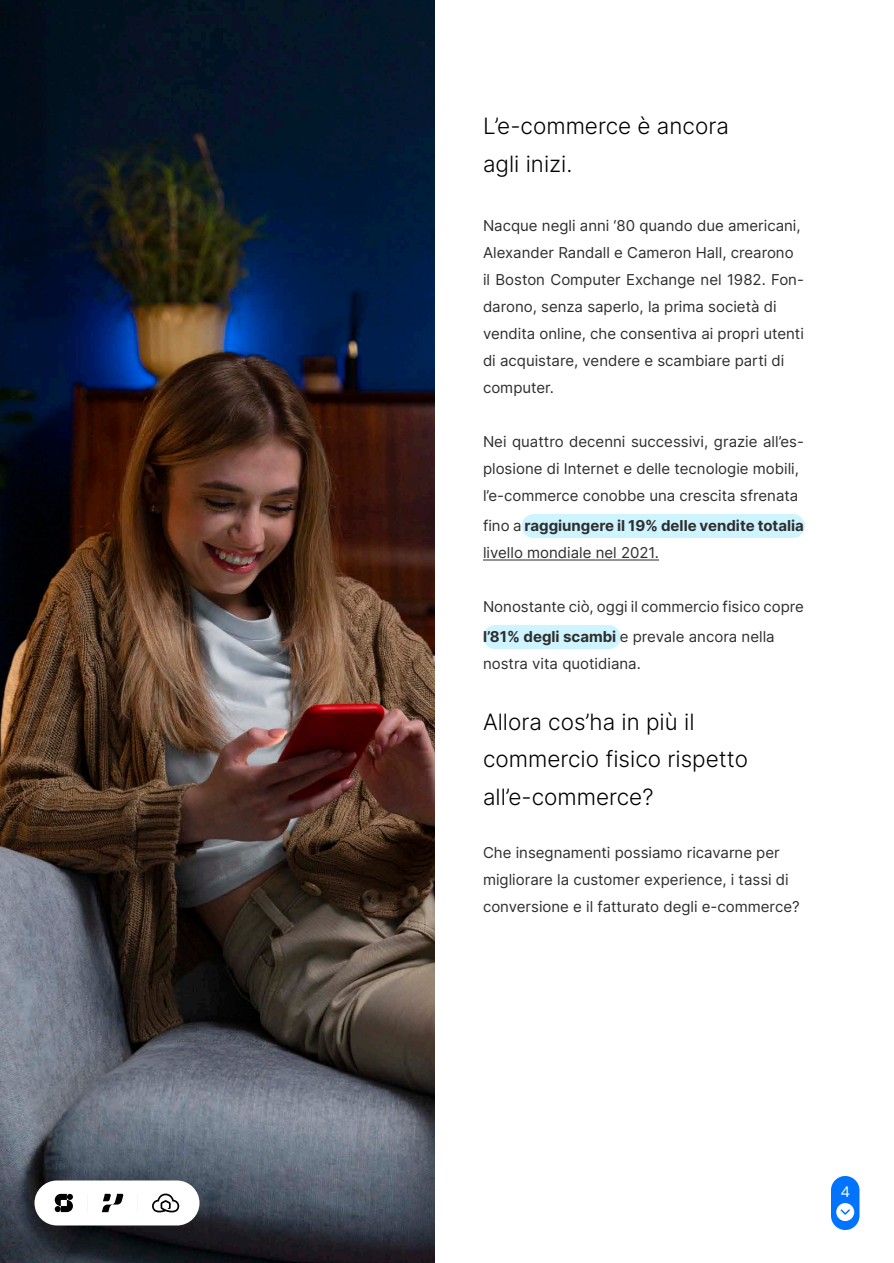
<style>
.page{position:relative;width:894px;height:1263px;background:#fff}
.page>*{position:absolute;margin:0;border:0;box-sizing:border-box;transform-origin:0 0}
.Courant{font:300 22.5px/37.5px "Inter";color:#000001}
.Courant-2{font:15px/27px "Inter";color:#2f2e2e}
.Courant-3{font:700 15px/27px "Inter";color:#2f2e2e}
.t1{font:15px "DM Sans";color:#fff}
.s1{font-weight:400}
.s2{font-weight:700}
</style>
<div class="page">
<div style="left:534px;top:514px;width:258px;height:24px;background:#cdf4ff"></div>
<svg style="left:792px;top:514px;width:1px;height:24px"></svg>
<hr style="left:483px;top:559px;width:176px;height:2px;background:#2f2e2e">
<div style="left:495px;top:625px;width:113px;height:24px;background:#cdf4ff"></div>
<svg style="left:608px;top:625px;width:1px;height:24px"></svg>
<img style="left:0;top:0;width:435px;height:1263px">
<div style="left:831px;top:1176px;width:29px;height:54px;background:#0073ff;border-radius:14px"></div>
<div style="left:836px;top:1203px;width:18px;height:18px;background:#fff;border-radius:50%"></div>
<svg style="left:840px;top:1209px;width:10px;height:6px"></svg>
<div style="left:34px;top:1180px;width:166px;height:46px;background:#fff;border-radius:22px"></div>
<svg style="left:152px;top:1194px;width:27px;height:18px"></svg>
<svg style="left:102px;top:1194px;width:21px;height:18px"></svg>
<svg style="left:55px;top:1194px;width:18px;height:18px"></svg>
<p class="Courant" style="left:483px;top:107px;width:247px">L’e-commerce è ancora agli inizi.</p>
<p class="Courant-2" style="left:483px;top:211px;width:319px">Nacque negli anni ‘80 quando due americani,</p>
<p class="Courant-2" style="left:483px;top:238px;width:312px">Alexander Randall e Cameron Hall, crearono</p>
<p class="Courant-2" style="left:483px;top:265px;width:322px">il Boston Computer Exchange nel 1982. Fon&shy;darono, senza saperlo, la prima società di</p>
<p class="Courant-2" style="left:483px;top:319px;width:322px">vendita online, che consentiva ai propri utenti</p>
<p class="Courant-2" style="left:483px;top:346px;width:303px">di acquistare, vendere e scambiare parti di</p>
<p class="Courant-2" style="left:483px;top:373px;width:73px">computer.</p>
<p class="Courant-2" style="left:483px;top:427px;width:322px">Nei quattro decenni successivi, grazie all’es&shy;plosione di Internet e delle tecnologie mobili,</p>
<p class="Courant-2" style="left:483px;top:481px;width:317px">l’e-commerce conobbe una crescita sfrenata</p>
<p class="Courant-3" style="left:483px;top:511px;width:323px"><span class="s1">fino a</span> raggiungere il 19% delle vendite totalia <span class="s1">livello mondiale nel 2021.</span></p>
<p class="Courant-2" style="left:483px;top:592px;width:322px">Nonostante ciò, oggi il commercio fisico copre</p>
<p class="Courant-2" style="left:483px;top:622px;width:293px"><span class="s2">l’81% degli scambi</span> e prevale ancora nella</p>
<p class="Courant-2" style="left:483px;top:649px;width:159px">nostra vita quotidiana.</p>
<p class="Courant" style="left:483px;top:702px;width:267px">Allora cos’ha in più il commercio fisico rispetto all’e-commerce?</p>
<p class="Courant-2" style="left:483px;top:838px;width:298px">Che insegnamenti possiamo ricavarne per</p>
<p class="Courant-2" style="left:483px;top:865px;width:307px">migliorare la customer experience, i tassi di</p>
<p class="Courant-2" style="left:483px;top:892px;width:318px">conversione e il fatturato degli e-commerce?</p>
<p class="t1" style="left:841px;top:1183px;width:11px">4</p>
</div>
